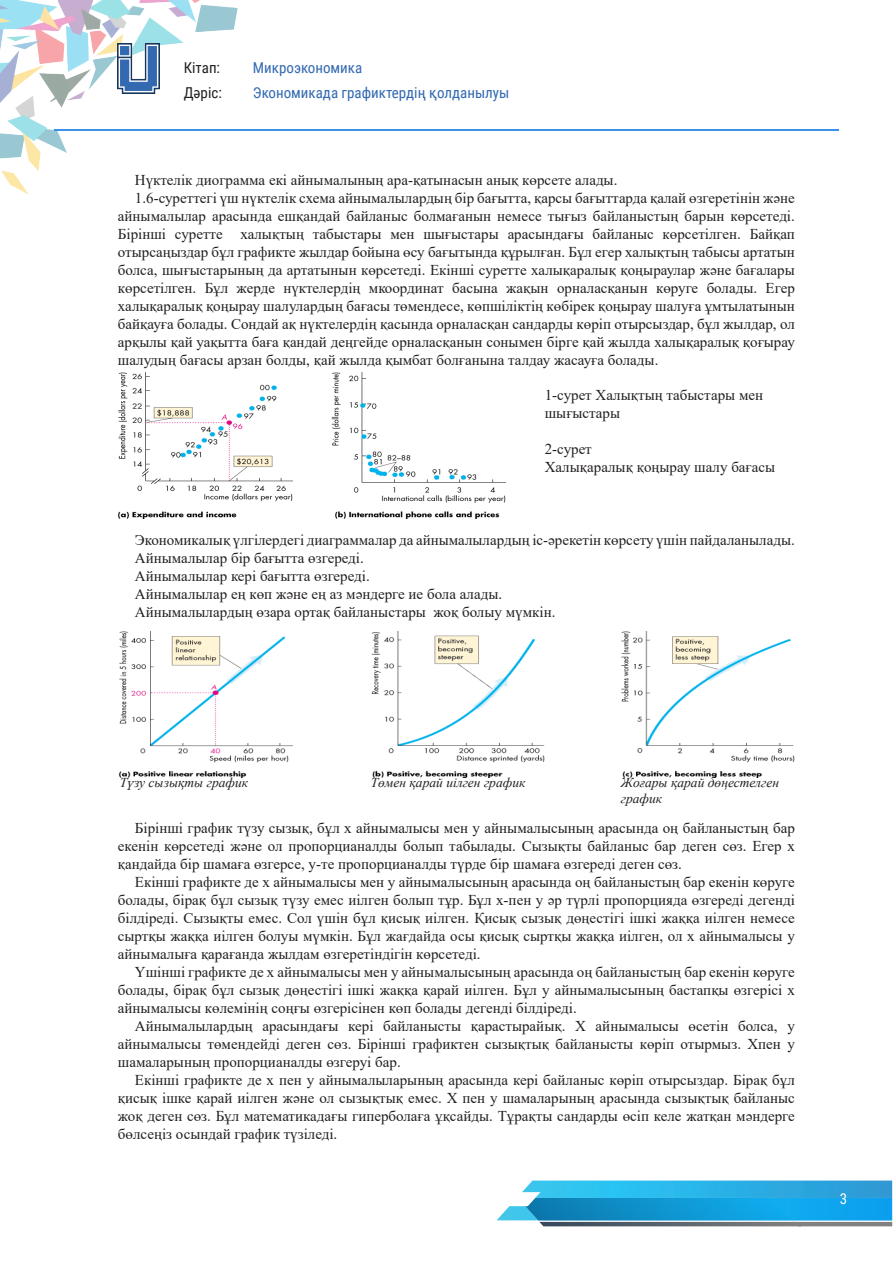
<style>
.page{position:relative;width:893px;height:1263px;background:#fff}
.page>*{position:absolute;margin:0;border:0;box-sizing:border-box;transform-origin:0 0}
.t1{font:15px/18px "Times New Roman";color:#231f20;text-align:justify}
.t2{font:15px/25.5px "Roboto Condensed";color:#3269b1}
.t3{font:15px/25.5px "Roboto Condensed";color:#231f20}
.t4{font:15px "Roboto Condensed";color:#fff}
.t5{font:italic 13.5px/16.2px "Times New Roman";color:#231f20}
</style>
<div class="page">
<svg style="left:497px;top:1180px;width:395px;height:46px;background:#5bb6d9"></svg>
<img style="left:525px;top:1198px;width:367px;height:22px">
<img style="left:0;top:0;width:238px;height:195px">
<hr style="left:54px;top:129px;width:785px;height:2px;background:#3b91e8">
<img style="left:118px;top:44px;width:41px;height:49px">
<img style="left:119px;top:372px;width:174px;height:146px">
<img style="left:332px;top:372px;width:174px;height:146px">
<img style="left:119px;top:631px;width:174px;height:146px">
<img style="left:621px;top:631px;width:174px;height:146px">
<img style="left:371px;top:631px;width:174px;height:146px">
<p class="t3" style="left:184px;top:54px;width:40px">Кітап:<br>Дәріс:</p>
<p class="t2" style="left:253px;top:54px;width:258px">Микроэкономика<br>Экономикада графиктердің қолданылуы</p>
<p class="t1" style="left:135px;top:170px;width:484px">Нүктелік диограмма екі айнымалының ара-қатынасын анық көрсете алады.</p>
<p class="t1" style="left:118px;top:188px;width:678px;text-indent:17px">1.6-суреттегі үш нүктелік схема айнымалылардың бір бағытта, қарсы бағыттарда қалай өзгеретінін және айнымалылар арасында ешқандай байланыс болмағанын немесе тығыз байланыстың барын көрсетеді.<br>Бірінші суретте халықтың табыстары мен шығыстары арасындағы байланыс көрсетілген. Байқап отырсаңыздар бұл графикте жылдар бойына өсу бағытында құрылған. Бұл егер халықтың табысы артатын болса, шығыстарының да артатынын көрсетеді. Екінші суретте халықаралық қоңыраулар және бағалары көрсетілген. Бұл жерде нүктелердің мкоординат басына жақын орналасқанын көруге болады. Егер халықаралық қоңырау шалулардың бағасы төмендесе, көпшіліктің көбірек қоңырау шалуға ұмтылатынын байқауға болады. Сондай ақ нүктелердің қасында орналасқан сандарды көріп отырсыздар, бұл жылдар, ол арқылы қай уақытта баға қандай деңгейде орналасқанын сонымен бірге қай жылда халықаралық қоғырау шалудың бағасы арзан болды, қай жылда қымбат болғанына талдау жасауға болады.</p>
<p class="t1" style="left:545px;top:385px;width:220px">1-сурет Халықтың табыстары мен шығыстары</p>
<p class="t1" style="left:545px;top:439px;width:49px">2-сурет</p>
<p class="t1" style="left:545px;top:457px;width:232px">Халықаралық қоңырау шалу бағасы</p>
<p class="t1" style="left:135px;top:530px;width:661px">Экономикалық үлгілердегі диаграммалар да айнымалылардың іс-әрекетін көрсету үшін пайдаланылады.</p>
<p class="t1" style="left:135px;top:548px;width:230px">Айнымалылар бір бағытта өзгереді.</p>
<p class="t1" style="left:135px;top:566px;width:236px">Айнымалылар кері бағытта өзгереді.</p>
<p class="t1" style="left:135px;top:584px;width:369px">Айнымалылар ең көп және ең аз мәндерге ие бола алады.</p>
<p class="t1" style="left:135px;top:602px;width:422px">Айнымалылардың өзара ортақ байланыстары жоқ болыу мүмкін.</p>
<p class="t5" style="left:120px;top:774px;width:130px">Түзу сызықты график</p>
<p class="t5" style="left:371px;top:774px;width:156px">Төмен қарай иілген график</p>
<p class="t5" style="left:621px;top:774px;width:160px">Жоғары қарай дөңестелген график</p>
<p class="t1" style="left:118px;top:818px;width:678px;text-indent:17px">Бірінші график түзу сызық, бұл х айнымалысы мен у айнымалысының арасында оң байланыстың бар екенін көрсетеді және ол пропорцианалды болып табылады. Сызықты байланыс бар деген сөз. Егер х қандайда бір шамаға өзгерсе, у-те пропорцианалды түрде бір шамаға өзгереді деген сөз.</p>
<p class="t1" style="left:118px;top:872px;width:678px;text-indent:17px">Екінші графикте де х айнымалысы мен у айнымалысының арасында оң байланыстың бар екенін көруге болады, бірақ бұл сызық түзу емес иілген болып тұр. Бұл х-пен у әр түрлі пропорцияда өзгереді дегенді білдіреді. Сызықты емес. Сол үшін бұл қисық иілген. Қисық сызық дөңестігі ішкі жаққа иілген немесе сыртқы жаққа иілген болуы мүмкін. Бұл жағдайда осы қисық сыртқы жаққа иілген, ол х айнымалысы у айнымалыға қарағанда жылдам өзгеретіндігін көрсетеді.</p>
<p class="t1" style="left:118px;top:962px;width:678px;text-indent:17px">Үшінші графикте де х айнымалысы мен у айнымалысының арасында оң байланыстың бар екенін көруге болады, бірақ бұл сызық дөңестігі ішкі жаққа қарай иілген. Бұл у айнымалысының бастапқы өзгерісі х айнымалысы көлемінің соңғы өзгерісінен көп болады дегенді білдіреді.</p>
<p class="t1" style="left:118px;top:1016px;width:678px;text-indent:17px">Айнымалылардың арасындағы кері байланысты қарастырайық. Х айнымалысы өсетін болса, у айнымалысы төмендейді деген сөз. Бірінші графиктен сызықтық байланысты көріп отырмыз. Хпен у шамаларының пропорцианалды өзгеруі бар.</p>
<p class="t1" style="left:118px;top:1070px;width:678px;text-indent:17px">Екінші графикте де х пен у айнымалыларының арасында кері байланыс көріп отырсыздар. Бірақ бұл қисық ішке қарай иілген және ол сызықтық емес. Х пен у шамаларының арасында сызықтық байланыс жоқ деген сөз. Бұл математикадағы гиперболаға ұқсайды. Тұрақты сандарды өсіп келе жатқан мәндерге бөлсеңіз осындай график түзіледі.</p>
<p class="t4" style="left:840px;top:1188px;width:9px">3</p>
</div>
